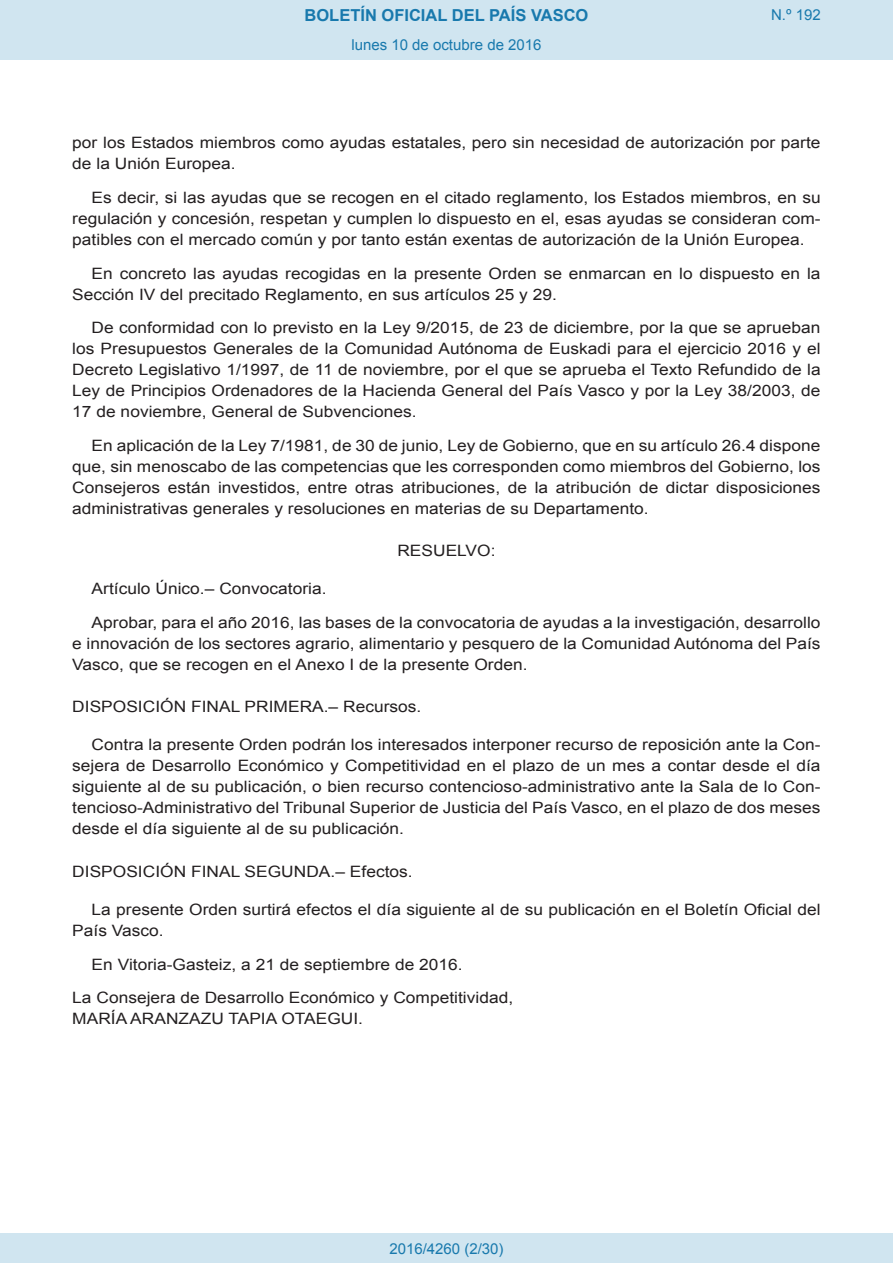
<style>
.page{position:relative;width:893px;height:1263px;background:#fff}
.page>*{position:absolute;margin:0;border:0;box-sizing:border-box;transform-origin:0 0}
.t1{font:700 16.5px "Arial";color:#1879ad}
.BOPVDetalle{font:15.6px/21px "Arial";color:#231f20;text-align:justify;scale:1.11 1}
.BOPVDisposicionTitul{font:15.6px "Arial";color:#231f20;scale:1.11 1}
.BOPVFirmaPuesto{font:15.6px "Arial";color:#231f20;scale:1.11 1}
.BOPVFirmaLugFec{font:15.6px "Arial";color:#231f20;scale:1.11 1}
.BOPVFirmaNombre{font:15.6px "Arial";color:#231f20;scale:1.11 1}
.BOPVClave{font:15.6px "Arial";color:#231f20;scale:1.11 1}
.Paginacion_Centro{font:15px "Arial";color:#1879ad}
</style>
<div class="page">
<div style="left:0;top:0;width:893px;height:60px;background:#d0e5f0"></div>
<div style="left:0;top:1233px;width:893px;height:30px;background:#d0e5f0"></div>
<p class="t1" style="left:305px;top:4px;width:285px">BOLETÍN OFICIAL DEL PAÍS VASCO</p>
<p class="Paginacion_Centro" style="left:351px;top:35px;width:192px">lunes 10 de octubre de 2016</p>
<p class="Paginacion_Centro" style="left:771px;top:5px;width:51px">N.º 192</p>
<p class="BOPVDetalle" style="left:72px;top:132px;width:676px">por los Estados miembros como ayudas estatales, pero sin necesidad de autorización por parte de la Unión Europea.</p>
<p class="BOPVDetalle" style="left:72px;top:187px;width:676px;text-indent:19px">Es decir, si las ayudas que se recogen en el citado reglamento, los Estados miembros, en su regulación y concesión, respetan y cumplen lo dispuesto en el, esas ayudas se consideran com&shy;patibles con el mercado común y por tanto están exentas de autorización de la Unión Europea.</p>
<p class="BOPVDetalle" style="left:72px;top:263px;width:676px;text-indent:19px">En concreto las ayudas recogidas en la presente Orden se enmarcan en lo dispuesto en la<br>Sección IV del precitado Reglamento, en sus artículos 25 y 29.</p>
<p class="BOPVDetalle" style="left:72px;top:318px;width:676px;text-indent:19px">De conformidad con lo previsto en la Ley 9/2015, de 23 de diciembre, por la que se aprueban los Presupuestos Generales de la Comunidad Autónoma de Euskadi para el ejercicio 2016 y el Decreto Legislativo 1/1997, de 11 de noviembre, por el que se aprueba el Texto Refundido de la Ley de Principios Ordenadores de la Hacienda General del País Vasco y por la Ley 38/2003, de 17 de noviembre, General de Subvenciones.</p>
<p class="BOPVDetalle" style="left:72px;top:435px;width:676px;text-indent:19px">En aplicación de la Ley 7/1981, de 30 de junio, Ley de Gobierno, que en su artículo 26.4 dispone que, sin menoscabo de las competencias que les corresponden como miembros del Gobierno, los Consejeros están investidos, entre otras atribuciones, de la atribución de dictar disposiciones administrativas generales y resoluciones en materias de su Departamento.</p>
<p class="BOPVClave" style="left:397px;top:541px;width:90px">RESUELVO:</p>
<p class="BOPVDetalle" style="left:92px;top:579px;width:213px">Artículo Único.– Convocatoria.</p>
<p class="BOPVDetalle" style="left:72px;top:612px;width:676px;text-indent:19px">Aprobar, para el año 2016, las bases de la convocatoria de ayudas a la investigación, desarrollo e innovación de los sectores agrario, alimentario y pesquero de la Comunidad Autónoma del País Vasco, que se recogen en el Anexo I de la presente Orden.</p>
<p class="BOPVDisposicionTitul" style="left:72px;top:697px;width:316px">DISPOSICIÓN FINAL PRIMERA.– Recursos.</p>
<p class="BOPVDetalle" style="left:72px;top:735px;width:676px;text-indent:19px">Contra la presente Orden podrán los interesados interponer recurso de reposición ante la Con&shy;sejera de Desarrollo Económico y Competitividad en el plazo de un mes a contar desde el día siguiente al de su publicación, o bien recurso contencioso-administrativo ante la Sala de lo Con&shy;tencioso-Administrativo del Tribunal Superior de Justicia del País Vasco, en el plazo de dos meses desde el día siguiente al de su publicación.</p>
<p class="BOPVDisposicionTitul" style="left:72px;top:861px;width:308px">DISPOSICIÓN FINAL SEGUNDA.– Efectos.</p>
<p class="BOPVDetalle" style="left:72px;top:899px;width:676px;text-indent:19px">La presente Orden surtirá efectos el día siguiente al de su publicación en el Boletín Oficial del<br>País Vasco.</p>
<p class="BOPVFirmaLugFec" style="left:92px;top:954px;width:336px">En Vitoria-Gasteiz, a 21 de septiembre de 2016.</p>
<p class="BOPVFirmaPuesto" style="left:72px;top:987px;width:399px">La Consejera de Desarrollo Económico y Competitividad,</p>
<p class="BOPVFirmaNombre" style="left:72px;top:1008px;width:263px">MARÍA ARANZAZU TAPIA OTAEGUI.</p>
<p class="Paginacion_Centro" style="left:389px;top:1238px;width:116px">2016/4260 (2/30)</p>
</div>
